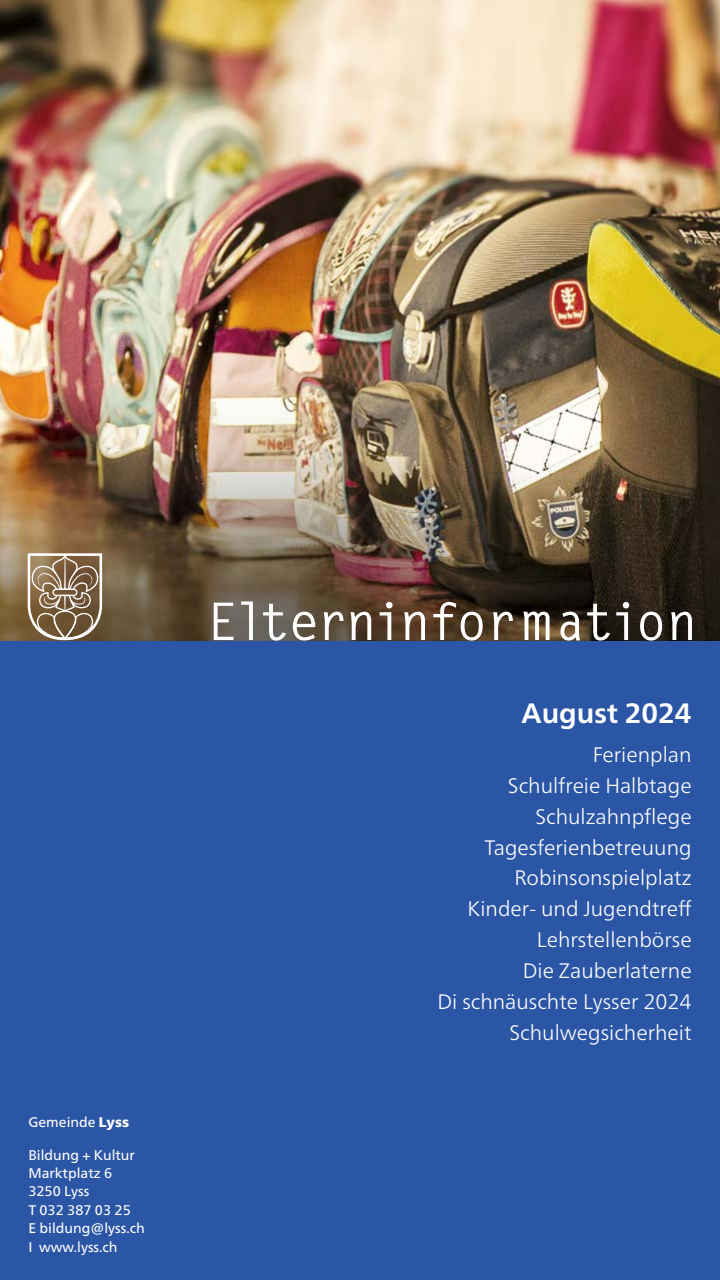
<style>
.page{position:relative;width:720px;height:1280px;background:#fff}
.page>*{position:absolute;margin:0;border:0;box-sizing:border-box;transform-origin:0 0}
.t1{font:700 51.9px "Letter Gothic Std";letter-spacing:-.05em;color:#fff}
.t2{font:700 28px "Frutiger Neue LT Pro";color:#fff}
.t3{font:300 21px/30.9px "Frutiger Neue LT Pro";color:#fff;text-align:right}
.t4{font:14px/18.4px "Frutiger Neue LT Pro";color:#fff}
.s1{font-weight:900}
</style>
<div class="page">
<div style="left:0;top:635px;width:720px;height:645px;background:#2b55a5"></div>
<img style="left:0;top:0;width:720px;height:640px">
<svg style="left:26px;top:552px;width:77px;height:89px;background:#968168"></svg>
<div style="left:52px;top:589px;width:26px;height:7px;border:1px solid #fff;border-radius:3px"></div>
<p class="t4" style="left:28px;top:1113px;width:102px">Gemeinde <span class="s1">Lyss</span></p>
<p class="t4" style="left:28px;top:1145px;width:118px">Bildung + Kultur<br>Marktplatz 6<br>3250 Lyss<br>T 032 387 03 25<br>E bildung@lyss.ch<br>I www.lyss.ch</p>
<h1 class="t1" style="left:207px;top:590px;width:493px">Elterninformation</h1>
<h2 class="t2" style="left:522px;top:696px;width:172px">August 2024</h2>
<p class="t3" style="left:438px;top:739px;width:256px">Ferienplan<br>Schulfreie Halbtage<br>Schulzahnpflege<br>Tagesferienbetreuung<br>Robinsonspielplatz<br>Kinder- und Jugendtreff<br>Lehrstellenbörse<br>Die Zauberlaterne<br>Di schnäuschte Lysser 2024<br>Schulwegsicherheit</p>
</div>
